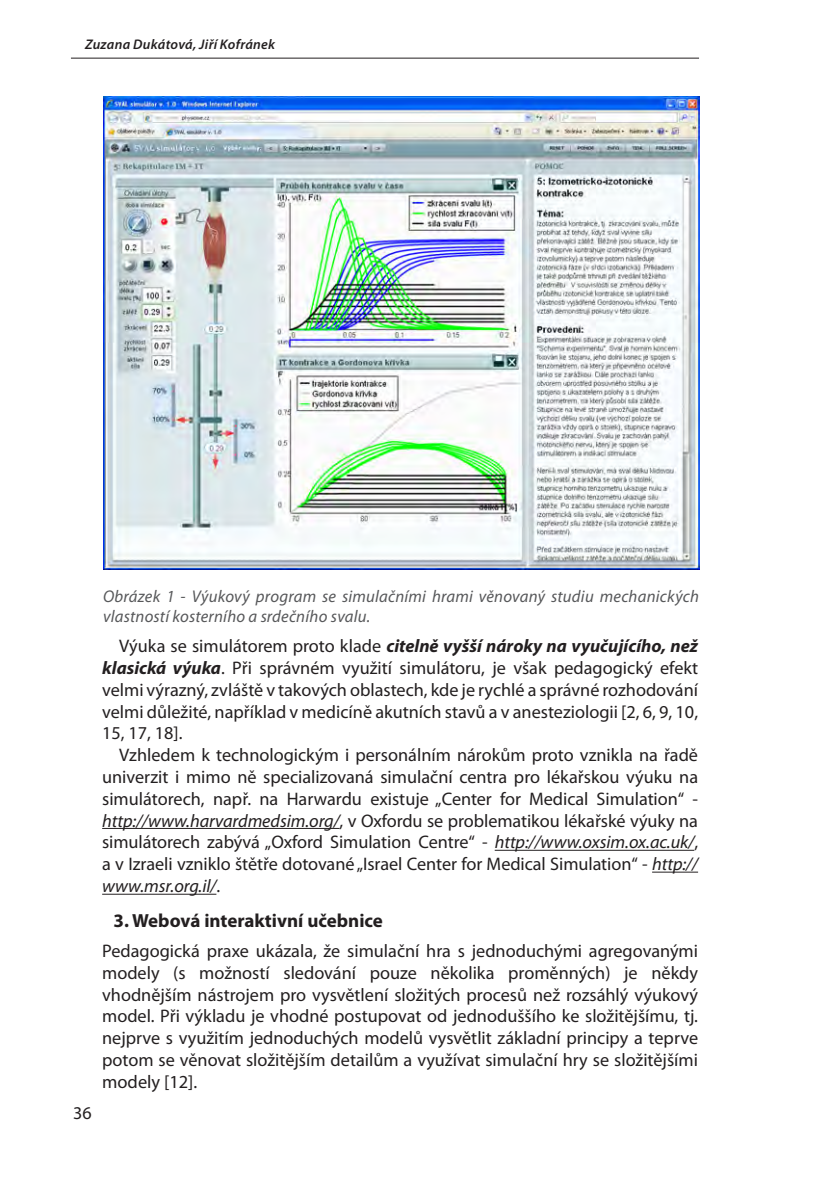
<style>
.page{position:relative;width:840px;height:1191px;background:#fff}
.page>*{position:absolute;margin:0;border:0;box-sizing:border-box;transform-origin:0 0}
.t1{font:700 19px "Myriad Pro";color:#231f20}
.t2{font:18.4px "Myriad Pro";color:#231f20}
.t3{font:18.2px/21.8px "Myriad Pro";color:#231f20;text-align:justify}
.t4{font:18px "Myriad Pro";color:#231f20}
.t5{font:italic 17px/20px "Myriad Pro";letter-spacing:.015em;color:#57585a}
.t6{font:italic 600 14px "Myriad Pro";letter-spacing:.02em;color:#231f20}
.s1{font-weight:700;font-style:italic}
.s2{font-style:italic}
</style>
<div class="page">
<hr style="left:71px;top:58px;width:627px;height:1px;background:#231f20">
<hr style="left:102px;top:828px;width:237px;height:1px;background:#231f20">
<hr style="left:494px;top:850px;width:200px;height:1px;background:#231f20">
<hr style="left:651px;top:871px;width:46px;height:1px;background:#231f20">
<hr style="left:102px;top:893px;width:114px;height:1px;background:#231f20">
<img style="left:103px;top:96px;width:595px;height:473px">
<p class="t6" style="left:85px;top:35px;width:191px">Zuzana Dukátová, Jiří Kofránek</p>
<p class="t5" style="left:103px;top:586px;width:597px">Obrázek 1 - Výukový program se simulačními hrami věnovaný studiu mechanických vlastností kosterního a srdečního svalu.</p>
<p class="t4" style="left:73px;top:1102px;width:20px">36</p>
<p class="t3" style="left:102px;top:635px;width:597px;text-indent:17px">Výuka se simulátorem proto klade <span class="s1">citelně vyšší nároky na vyučujícího, než klasická výuka</span>. Při správném využití simulátoru, je však pedagogický efekt velmi výrazný, zvláště v takových oblastech, kde je rychlé a správné rozhodování velmi důležité, například v medicíně akutních stavů a v anesteziologii [2, 6, 9, 10, 15, 17, 18].</p>
<p class="t3" style="left:102px;top:743px;width:597px;text-indent:17px">Vzhledem k technologickým i personálním nárokům proto vznikla na řadě univerzit i mimo ně specializovaná simulační centra pro lékařskou výuku na simulátorech, např. na Harwardu existuje „Center for Medical Simulation“ - <span class="s2">http://www.harvardmedsim.org/</span>, v Oxfordu se problematikou lékařské výuky na simulátorech zabývá „Oxford Simulation Centre“ - <span class="s2">http://www.oxsim.ox.ac.uk/</span>, a v Izraeli vzniklo štětře dotované „Israel Center for Medical Simulation“ - <span class="s2">http:// www.msr.org.il/</span>.</p>
<p class="t1" style="left:113px;top:907px;width:271px">3. Webová interaktivní učebnice</p>
<p class="t3" style="left:102px;top:939px;width:597px">Pedagogická praxe ukázala, že simulační hra s jednoduchými agregovanými modely (s možností sledování pouze několika proměnných) je někdy vhodnějším nástrojem pro vysvětlení složitých procesů než rozsáhlý výukový model. Při výkladu je vhodné postupovat od jednoduššího ke složitějšímu, tj. nejprve s využitím jednoduchých modelů vysvětlit základní principy a teprve potom se věnovat složitějším detailům a využívat simulační hry se složitějšími</p>
<p class="t2" style="left:102px;top:1070px;width:97px">modely [12].</p>
</div>
